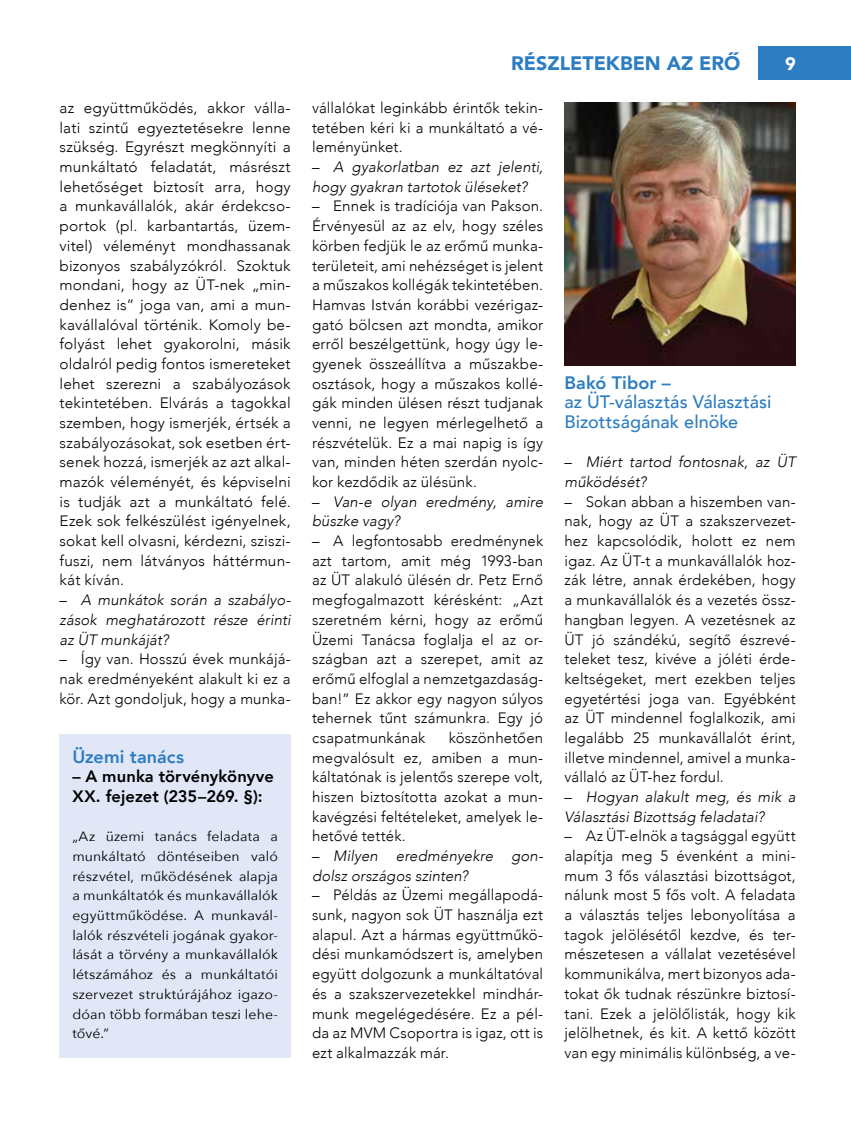
<style>
.page{position:relative;width:851px;height:1127px;background:#fff}
.page>*{position:absolute;margin:0;border:0;box-sizing:border-box;transform-origin:0 0}
.t1{font:900 19.5px "Avenir";color:#2c7dc1}
.t2{font:500 18px/19.6px "Avenir";color:#2c7dc1}
.t3{font:800 18px "Avenir";letter-spacing:.005em;color:#2c7dc1}
.t4{font:900 18px "Avenir";color:#fff}
.t5{font:800 16.5px/19.6px "Avenir";letter-spacing:.005em;color:#000}
.t6{font:300 15px/19.6px "Avenir";letter-spacing:.01em;color:#000;text-align:justify}
.t7{font:italic 300 15px/19.6px "Avenir";letter-spacing:.01em;color:#000}
.t8{font:13.5px/19.6px "Avenir Next";letter-spacing:.01em;color:#000;text-align:justify;scale:1.04 1}
.s1{font-style:normal}
</style>
<div class="page">
<div style="left:758px;top:47px;width:92px;height:33px;background:#2c7dc1"></div>
<img style="left:564px;top:102px;width:231px;height:264px">
<div style="left:60px;top:735px;width:231px;height:323px;background:#e1e7f6"></div>
<p class="t6" style="left:60px;top:98px;width:233px">az együttműködés, akkor válla&shy;lati szintű egyeztetésekre lenne szükség. Egyrészt megkönnyíti a munkáltató feladatát, másrészt lehetőséget biztosít arra, hogy a munkavállalók, akár érdekcso&shy;portok (pl. karbantartás, üzem&shy;vitel) véleményt mondhassanak bizonyos szabályzókról. Szoktuk mondani, hogy az ÜT-nek „min&shy;denhez is” joga van, ami a mun&shy;kavállalóval történik. Komoly be&shy;folyást lehet gyakorolni, másik oldalról pedig fontos ismereteket lehet szerezni a szabályozások tekintetében. Elvárás a tagokkal szemben, hogy ismerjék, értsék a szabályozásokat, sok esetben ért&shy;senek hozzá, ismerjék az azt alkal&shy;mazók véleményét, és képviselni is tudják azt a munkáltató felé.<br>Ezek sok felkészülést igényelnek, sokat kell olvasni, kérdezni, sziszi&shy;fuszi, nem látványos háttérmun&shy;kát kíván.</p>
<p class="t7" style="left:60px;top:590px;width:233px;text-align:justify"><span class="s1">–</span> A munkátok során a szabályo&shy;zások meghatározott része érinti az ÜT munkáját?</p>
<p class="t6" style="left:59px;top:649px;width:233px">– Így van. Hosszú évek munkájá&shy;nak eredményeként alakult ki ez a kör. Azt gondoljuk, hogy a munka-</p>
<p class="t3" style="left:72px;top:742px;width:113px">Üzemi tanács</p>
<p class="t5" style="left:72px;top:767px;width:203px">– A munka törvénykönyve<br>XX. fejezet (235–269. §):</p>
<p class="t8" style="left:72px;top:826px;width:199px">„Az üzemi tanács feladata a munkáltató döntéseiben való részvétel, működésének alapja a munkáltatók és munkavállalók együttműködése. A munkavál&shy;lalók részvételi jogának gyakor&shy;lását a törvény a munkavállalók létszámához és a munkáltatói szervezet struktúrájához igazo&shy;dóan több formában teszi lehe&shy;tővé.”</p>
<h1 class="t1" style="left:511px;top:46px;width:230px">RÉSZLETEKBEN AZ ERŐ</h1>
<p class="t4" style="left:784px;top:48px;width:12px">9</p>
<p class="t6" style="left:312px;top:98px;width:233px">vállalókat leginkább érintők tekin&shy;tetében kéri ki a munkáltató a vé&shy;leményünket.</p>
<p class="t7" style="left:312px;top:157px;width:233px"><span class="s1">–</span> A gyakorlatban ez azt jelenti, hogy gyakran tartotok üléseket?</p>
<p class="t6" style="left:312px;top:196px;width:233px">– Ennek is tradíciója van Pakson.<br>Érvényesül az az elv, hogy széles körben fedjük le az erőmű munka&shy;területeit, ami nehézséget is jelent a műszakos kollégák tekintetében.<br>Hamvas István korábbi vezérigaz&shy;gató bölcsen azt mondta, amikor erről beszélgettünk, hogy úgy le&shy;gyenek összeállítva a műszakbe&shy;osztások, hogy a műszakos kollé&shy;gák minden ülésen részt tudjanak venni, ne legyen mérlegelhető a részvételük. Ez a mai napig is így van, minden héten szerdán nyolc&shy;kor kezdődik az ülésünk.</p>
<p class="t7" style="left:312px;top:492px;width:233px"><span class="s1">–</span> Van-e olyan eredmény, amire büszke vagy?</p>
<p class="t6" style="left:312px;top:531px;width:233px">– A legfontosabb eredménynek azt tartom, amit még 1993-ban az ÜT alakuló ülésén dr. Petz Ernő megfogalmazott kérésként: „Azt szeretném kérni, hogy az erőmű Üzemi Tanácsa foglalja el az or&shy;szágban azt a szerepet, amit az erőmű elfoglal a nemzetgazdaság&shy;ban!” Ez akkor egy nagyon súlyos tehernek tűnt számunkra. Egy jó csapatmunkának</p>
<p class="t6" style="left:312px;top:728px;width:233px;text-indent:137px">köszönhetően megvalósult ez, amiben a mun&shy;káltatónak is jelentős szerepe volt, hiszen biztosította azokat a mun&shy;kavégzési feltételeket, amelyek le&shy;hetővé tették.</p>
<p class="t7" style="left:312px;top:846px;width:233px"><span class="s1">–</span> Milyen eredményekre gon&shy;dolsz országos szinten?</p>
<p class="t6" style="left:312px;top:885px;width:233px">– Példás az Üzemi megállapodá&shy;sunk, nagyon sok ÜT használja ezt alapul. Azt a hármas együttműkö&shy;dési munkamódszert is, amelyben együtt dolgozunk a munkáltatóval és a szakszervezetekkel mindhár&shy;munk megelégedésére. Ez a pél&shy;da az MVM Csoportra is igaz, ott is ezt alkalmazzák már.</p>
<p class="t3" style="left:564px;top:368px;width:108px">Bakó Tibor –</p>
<p class="t2" style="left:564px;top:391px;width:208px">az ÜT-választás Választási<br>Bizottságának elnöke</p>
<p class="t7" style="left:564px;top:452px;width:233px"><span class="s1">–</span> Miért tartod fontosnak, az ÜT működését?</p>
<p class="t6" style="left:564px;top:492px;width:233px">– Sokan abban a hiszemben van&shy;nak, hogy az ÜT a szakszervezet&shy;hez kapcsolódik, holott ez nem igaz. Az ÜT-t a munkavállalók hoz&shy;zák létre, annak érdekében, hogy a munkavállalók és a vezetés össz&shy;hangban legyen. A vezetésnek az ÜT jó szándékú, segítő észrevé&shy;teleket tesz, kivéve a jóléti érde&shy;keltségeket, mert ezekben teljes egyetértési joga van. Egyébként az ÜT mindennel foglalkozik, ami legalább 25 munkavállalót érint, illetve mindennel, amivel a munka&shy;vállaló az ÜT-hez fordul.</p>
<p class="t7" style="left:564px;top:787px;width:232px"><span class="s1">–</span> Hogyan alakult meg, és mik a<br>Választási Bizottság feladatai?</p>
<p class="t6" style="left:564px;top:826px;width:233px">– Az ÜT-elnök a tagsággal együtt alapítja meg 5 évenként a mini&shy;mum 3 fős választási bizottságot, nálunk most 5 fős volt. A feladata a választás teljes lebonyolítása a tagok jelölésétől kezdve, és ter&shy;mészetesen a vállalat vezetésével kommunikálva, mert bizonyos ada&shy;tokat ők tudnak részünkre biztosí&shy;tani. Ezek a jelölőlisták, hogy kik jelölhetnek, és kit. A kettő között van egy minimális különbség, a ve-</p>
</div>
